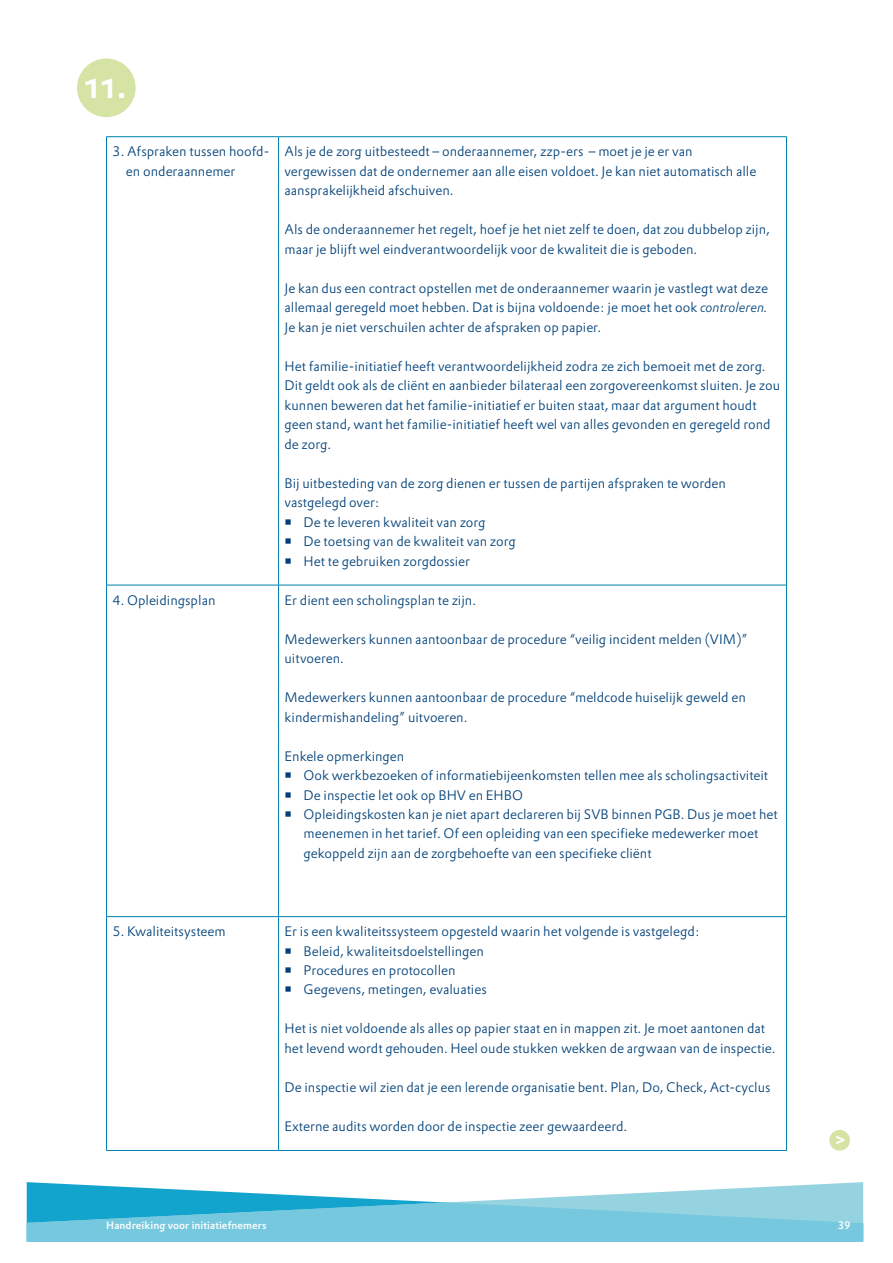
<style>
.page{position:relative;width:893px;height:1263px;background:#fff}
.page>*{position:absolute;margin:0;border:0;box-sizing:border-box;transform-origin:0 0}
.t1{font:700 27px "DTL Prokyon TOT";color:#fff}
.t2{font:700 16.95px "DTL Prokyon TOT";color:#fff}
.t3{font:300 13.5px/19.5px "DTL Prokyon TOT";color:#004179}
.t4{font:500 10.5px "DTL Prokyon TOT";letter-spacing:.005em;color:#fff}
.s1{font-style:italic}
</style>
<div class="page">
<svg style="left:27px;top:1182px;width:836px;height:20px"></svg>
<svg style="left:27px;top:1202px;width:836px;height:40px;background:#6dc4dc"></svg>
<hr style="left:106px;top:137px;width:1px;height:448px;background:#0080ab">
<hr style="left:106px;top:136px;width:173px;height:1px;background:#0080ab">
<hr style="left:278px;top:137px;width:1px;height:448px;background:#0080ab">
<hr style="left:279px;top:136px;width:508px;height:1px;background:#0080ab">
<hr style="left:786px;top:137px;width:1px;height:448px;background:#0080ab">
<hr style="left:106px;top:585px;width:1px;height:331px;background:#0080ab">
<hr style="left:106px;top:585px;width:173px;height:1px;background:#0080ab">
<hr style="left:278px;top:585px;width:1px;height:331px;background:#0080ab">
<hr style="left:279px;top:585px;width:508px;height:1px;background:#0080ab">
<hr style="left:786px;top:585px;width:1px;height:331px;background:#0080ab">
<hr style="left:106px;top:917px;width:1px;height:233px;background:#0080ab">
<hr style="left:106px;top:916px;width:173px;height:1px;background:#0080ab">
<hr style="left:278px;top:917px;width:1px;height:233px;background:#0080ab">
<hr style="left:279px;top:916px;width:508px;height:1px;background:#0080ab">
<hr style="left:786px;top:917px;width:1px;height:233px;background:#0080ab">
<hr style="left:106px;top:1150px;width:173px;height:1px;background:#0080ab">
<hr style="left:279px;top:1150px;width:508px;height:1px;background:#0080ab">
<div style="left:77px;top:58px;width:59px;height:59px;background:#d5e3a5;border-radius:50%"></div>
<div style="left:829px;top:1130px;width:21px;height:21px;background:#d5e3a5;border-radius:50%"></div>
<h1 class="t1" style="left:85px;top:70px;width:43px">11.</h1>
<p class="t3" style="left:126px;top:141px;width:145px;text-indent:-14px">3. Afspraken tussen hoofd&shy;en onderaannemer</p>
<p class="t3" style="left:285px;top:141px;width:473px">Als je de zorg uitbesteedt – onderaannemer, zzp-ers – moet je je er van vergewissen dat de ondernemer aan alle eisen voldoet. Je kan niet automatisch alle aansprakelijkheid afschuiven.</p>
<p class="t3" style="left:285px;top:219px;width:487px">Als de onderaannemer het regelt, hoef je het niet zelf te doen, dat zou dubbelop zijn, maar je blijft wel eindverantwoordelijk voor de kwaliteit die is geboden.</p>
<p class="t3" style="left:285px;top:278px;width:485px;text-align:justify">Je kan dus een contract opstellen met de onderaannemer waarin je vastlegt wat deze allemaal geregeld moet hebben. Dat is bijna voldoende: je moet het ook <span class="s1">controleren.<br></span>Je kan je niet verschuilen achter de afspraken op papier.</p>
<p class="t3" style="left:285px;top:356px;width:497px">Het familie-initiatief heeft verantwoordelijkheid zodra ze zich bemoeit met de zorg.<br>Dit geldt ook als de cliënt en aanbieder bilateraal een zorgovereenkomst sluiten. Je zou kunnen beweren dat het familie-initiatief er buiten staat, maar dat argument houdt geen stand, want het familie-initiatief heeft wel van alles gevonden en geregeld rond de zorg.</p>
<p class="t3" style="left:285px;top:473px;width:443px">Bij uitbesteding van de zorg dienen er tussen de partijen afspraken te worden</p>
<p class="t3" style="left:285px;top:492px;width:96px">vastgelegd over:</p>
<p class="t3" style="left:304px;top:512px;width:183px">De te leveren kwaliteit van zorg</p>
<p class="t3" style="left:304px;top:531px;width:214px">De toetsing van de kwaliteit van zorg</p>
<p class="t3" style="left:304px;top:551px;width:168px">Het te gebruiken zorgdossier</p>
<p class="t3" style="left:112px;top:590px;width:105px">4. Opleidingsplan</p>
<p class="t3" style="left:285px;top:590px;width:193px">Er dient een scholingsplan te zijn.</p>
<p class="t3" style="left:285px;top:629px;width:464px">Medewerkers kunnen aantoonbaar de procedure “veilig incident melden (VIM)” uitvoeren.</p>
<p class="t3" style="left:285px;top:687px;width:463px">Medewerkers kunnen aantoonbaar de procedure “meldcode huiselijk geweld en kindermishandeling” uitvoeren.</p>
<p class="t3" style="left:304px;top:746px;width:476px;text-indent:-19px">Enkele opmerkingen<br>Ook werkbezoeken of informatiebijeenkomsten tellen mee als scholingsactiviteit De inspectie let ook op BHV en EHBO<br>Opleidingskosten kan je niet apart declareren bij SVB binnen PGB. Dus je moet het meenemen in het tarief. Of een opleiding van een specifieke medewerker moet gekoppeld zijn aan de zorgbehoefte van een specifieke cliënt</p>
<p class="t3" style="left:112px;top:921px;width:115px">5. Kwaliteitsysteem</p>
<p class="t3" style="left:304px;top:921px;width:398px;text-indent:-19px">Er is een kwaliteitssysteem opgesteld waarin het volgende is vastgelegd:<br>Beleid, kwaliteitsdoelstellingen<br>Procedures en protocollen<br>Gegevens, metingen, evaluaties</p>
<p class="t3" style="left:285px;top:1019px;width:492px">Het is niet voldoende als alles op papier staat en in mappen zit. Je moet aantonen dat het levend wordt gehouden. Heel oude stukken wekken de argwaan van de inspectie.</p>
<p class="t3" style="left:285px;top:1077px;width:488px">De inspectie wil zien dat je een lerende organisatie bent. Plan, Do, Check, Act-cyclus</p>
<p class="t3" style="left:285px;top:1116px;width:344px">Externe audits worden door de inspectie zeer gewaardeerd.</p>
<p class="t2" style="left:835px;top:1128px;width:12px">&gt;</p>
<p class="t4" style="left:106px;top:1218px;width:162px">Handreiking voor initiatiefnemers</p>
<p class="t4" style="left:838px;top:1218px;width:14px">39</p>
</div>
